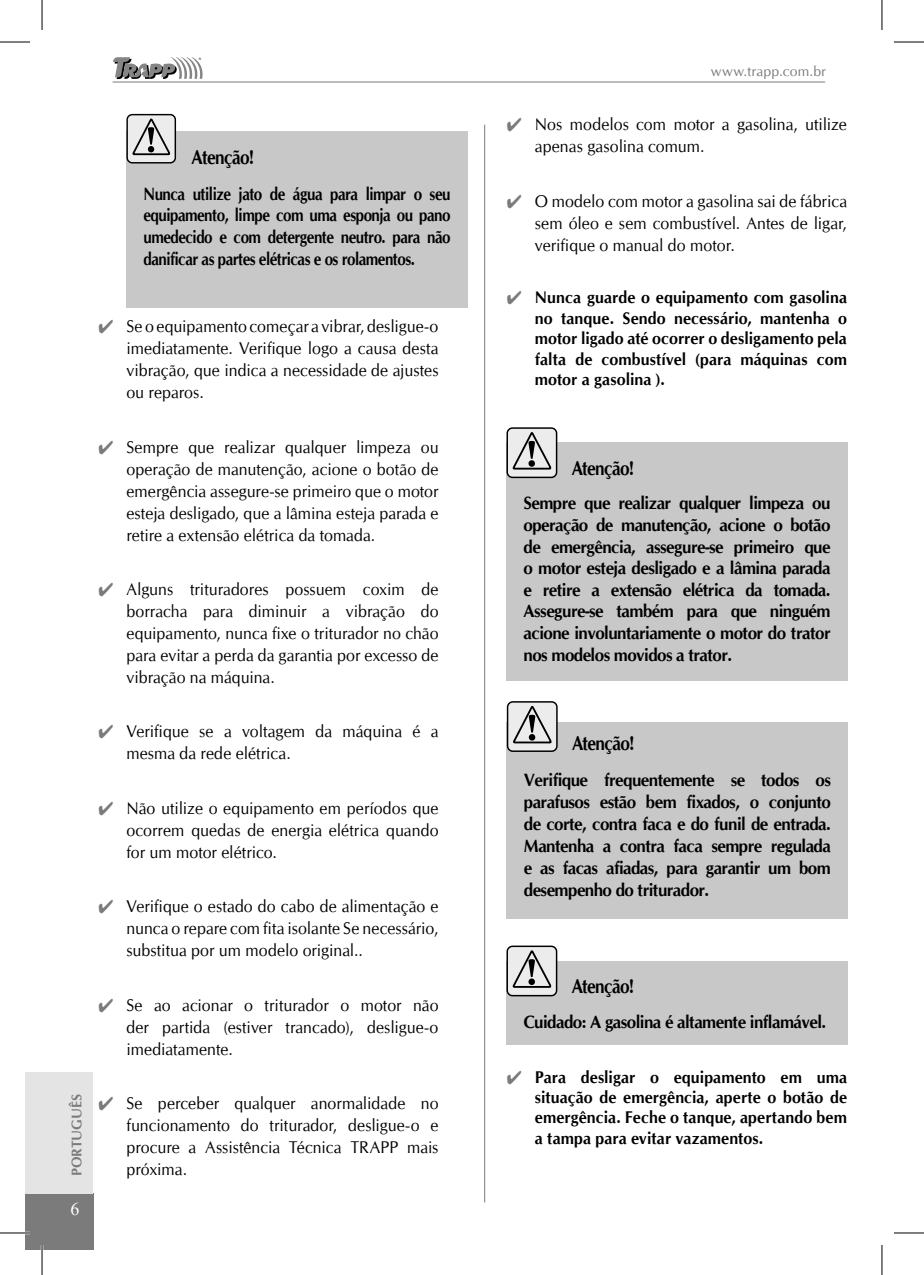
<style>
.page{position:relative;width:924px;height:1275px;background:#fff}
.page>*{position:absolute;margin:0;border:0;box-sizing:border-box;transform-origin:0 0}
.t1{font:700 20.2px "CG Omega";letter-spacing:-.03em;color:#000;scale:.85 1}
.t2{font:18px "Times New Roman";color:#fff}
.t3{font:700 17.8px/21.6px "CG Omega";letter-spacing:-.03em;color:#000;text-align:justify;scale:.95 1}
.t4{font:700 17.8px/21.6px "CG Omega";letter-spacing:-.03em;color:#000;text-align:justify;scale:.85 1}
.t5{font:17px/22px "CG Omega";letter-spacing:.005em;color:#000;text-align:justify;scale:.94 1}
.t6{font:700 17px/20.4px "CG Omega";letter-spacing:.01em;color:#000;text-align:justify;scale:.94 1}
.t7{font:700 16.8px/20.4px "CG Omega";letter-spacing:.005em;color:#000;text-align:justify;scale:.95 1}
.t8{font:14px "CG Omega";letter-spacing:.015em;color:#7a7a7a}
.t9{font:700 14px "CG Omega";color:#7b7b7b}
</style>
<div class="page">
<div style="left:25px;top:1193px;width:68px;height:57px;background:#7b7b7b"></div>
<div style="left:25px;top:1071px;width:68px;height:122px;background:#e4e4e4"></div>
<hr style="left:113px;top:82px;width:711px;height:1px;background:#7b7b7b">
<svg style="left:113px;top:57px;width:89px;height:22px"></svg>
<hr style="left:484px;top:125px;width:1px;height:1077px;background:#7b7b7b">
<div style="left:126px;top:131px;width:341px;height:176px;background:#c8c8c8"></div>
<div style="left:127px;top:115px;width:48px;height:48px;background:#ececec;border-radius:5px"></div>
<div style="left:126px;top:114px;width:50px;height:49px;border:1px solid #000;border-radius:5px"></div>
<svg style="left:132px;top:118px;width:38px;height:38px"></svg>
<div style="left:506px;top:443px;width:341px;height:238px;background:#c8c8c8"></div>
<div style="left:507px;top:428px;width:49px;height:49px;background:#ececec;border-radius:5px"></div>
<div style="left:506px;top:427px;width:51px;height:51px;border:1px solid #000;border-radius:5px"></div>
<svg style="left:512px;top:432px;width:39px;height:38px"></svg>
<div style="left:506px;top:722px;width:341px;height:196px;background:#c8c8c8"></div>
<div style="left:507px;top:702px;width:49px;height:49px;background:#ececec;border-radius:5px"></div>
<div style="left:506px;top:701px;width:51px;height:51px;border:1px solid #000;border-radius:5px"></div>
<svg style="left:513px;top:705px;width:38px;height:39px"></svg>
<div style="left:506px;top:961px;width:341px;height:84px;background:#c8c8c8"></div>
<div style="left:507px;top:946px;width:49px;height:49px;background:#ececec;border-radius:5px"></div>
<div style="left:506px;top:945px;width:51px;height:51px;border:1px solid #000;border-radius:5px"></div>
<svg style="left:512px;top:950px;width:39px;height:38px"></svg>
<hr style="left:0;top:1231px;width:30px;height:3px;background:#fff">
<hr style="left:41px;top:1245px;width:2px;height:30px;background:#fff">
<hr style="left:0;top:42px;width:30px;height:1px;background:#000">
<hr style="left:893px;top:42px;width:30px;height:1px;background:#000">
<hr style="left:0;top:1232px;width:30px;height:1px;background:#000">
<hr style="left:893px;top:1232px;width:30px;height:1px;background:#000">
<hr style="left:42px;top:0;width:1px;height:30px;background:#000">
<hr style="left:42px;top:1245px;width:1px;height:30px;background:#000">
<hr style="left:881px;top:0;width:1px;height:30px;background:#000">
<hr style="left:881px;top:1245px;width:1px;height:30px;background:#000">
<p class="t9" style="left:68px;top:1176px;width:84px;rotate:-90deg">PORTUGUÊS</p>
<p class="t2" style="left:70px;top:1196px;width:10px">6</p>
<p class="t1" style="left:191px;top:144px;width:75px">Atenção!</p>
<p class="t4" style="left:143px;top:183px;width:362px">Nunca utilize jato de água para limpar o seu equipamento, limpe com uma esponja ou pano umedecido e com detergente neutro. para não danificar as partes elétricas e os rolamentos.</p>
<p class="t5" style="left:126px;top:316px;width:333px">Se o equipamento começar a vibrar, desligue-o imediatamente. Verifique logo a causa desta vibração, que indica a necessidade de ajustes ou reparos.</p>
<p class="t5" style="left:126px;top:436px;width:333px">Sempre que realizar qualquer limpeza ou operação de manutenção, acione o botão de emergência assegure-se primeiro que o motor esteja desligado, que a lâmina esteja parada e retire a extensão elétrica da tomada.</p>
<p class="t5" style="left:126px;top:578px;width:333px">Alguns trituradores possuem coxim de borracha para diminuir a vibração do equipamento, nunca fixe o triturador no chão para evitar a perda da garantia por excesso de vibração na máquina.</p>
<p class="t5" style="left:126px;top:721px;width:333px">Verifique se a voltagem da máquina é a mesma da rede elétrica.</p>
<p class="t5" style="left:126px;top:797px;width:333px">Não utilize o equipamento em períodos que ocorrem quedas de energia elétrica quando for um motor elétrico.</p>
<p class="t5" style="left:126px;top:895px;width:333px">Verifique o estado do cabo de alimentação e nunca o repare com fita isolante Se necessário, substitua por um modelo original..</p>
<p class="t5" style="left:126px;top:994px;width:333px">Se ao acionar o triturador o motor não der partida (estiver trancado), desligue-o imediatamente.</p>
<p class="t5" style="left:126px;top:1092px;width:333px">Se perceber qualquer anormalidade no funcionamento do triturador, desligue-o e procure a Assistência Técnica TRAPP mais próxima.</p>
<p class="t8" style="left:710px;top:63px;width:117px">www.trapp.com.br</p>
<p class="t5" style="left:534px;top:114px;width:333px">Nos modelos com motor a gasolina, utilize apenas gasolina comum.</p>
<p class="t5" style="left:534px;top:190px;width:333px">O modelo com motor a gasolina sai de fábrica sem óleo e sem combustível. Antes de ligar, verifique o manual do motor.</p>
<p class="t7" style="left:534px;top:287px;width:330px">Nunca guarde o equipamento com gasolina no tanque. Sendo necessário, mantenha o motor ligado até ocorrer o desligamento pela falta de combustível (para máquinas com motor a gasolina ).</p>
<p class="t1" style="left:571px;top:455px;width:75px">Atenção!</p>
<p class="t3" style="left:523px;top:492px;width:324px">Sempre que realizar qualquer limpeza ou operação de manutenção, acione o botão de emergência, assegure-se primeiro que o motor esteja desligado e a lâmina parada e retire a extensão elétrica da tomada.<br>Assegure-se também para que ninguém acione involuntariamente o motor do trator nos modelos movidos a trator.</p>
<p class="t1" style="left:571px;top:730px;width:75px">Atenção!</p>
<p class="t3" style="left:523px;top:769px;width:324px">Verifique frequentemente se todos os parafusos estão bem fixados, o conjunto de corte, contra faca e do funil de entrada.<br>Mantenha a contra faca sempre regulada e as facas afiadas, para garantir um bom desempenho do triturador.</p>
<p class="t1" style="left:571px;top:973px;width:75px">Atenção!</p>
<p class="t3" style="left:523px;top:1010px;width:320px">Cuidado: A gasolina é altamente inflamável.</p>
<p class="t6" style="left:534px;top:1066px;width:333px">Para desligar o equipamento em uma situação de emergência, aperte o botão de emergência. Feche o tanque, apertando bem a tampa para evitar vazamentos.</p>
</div>
